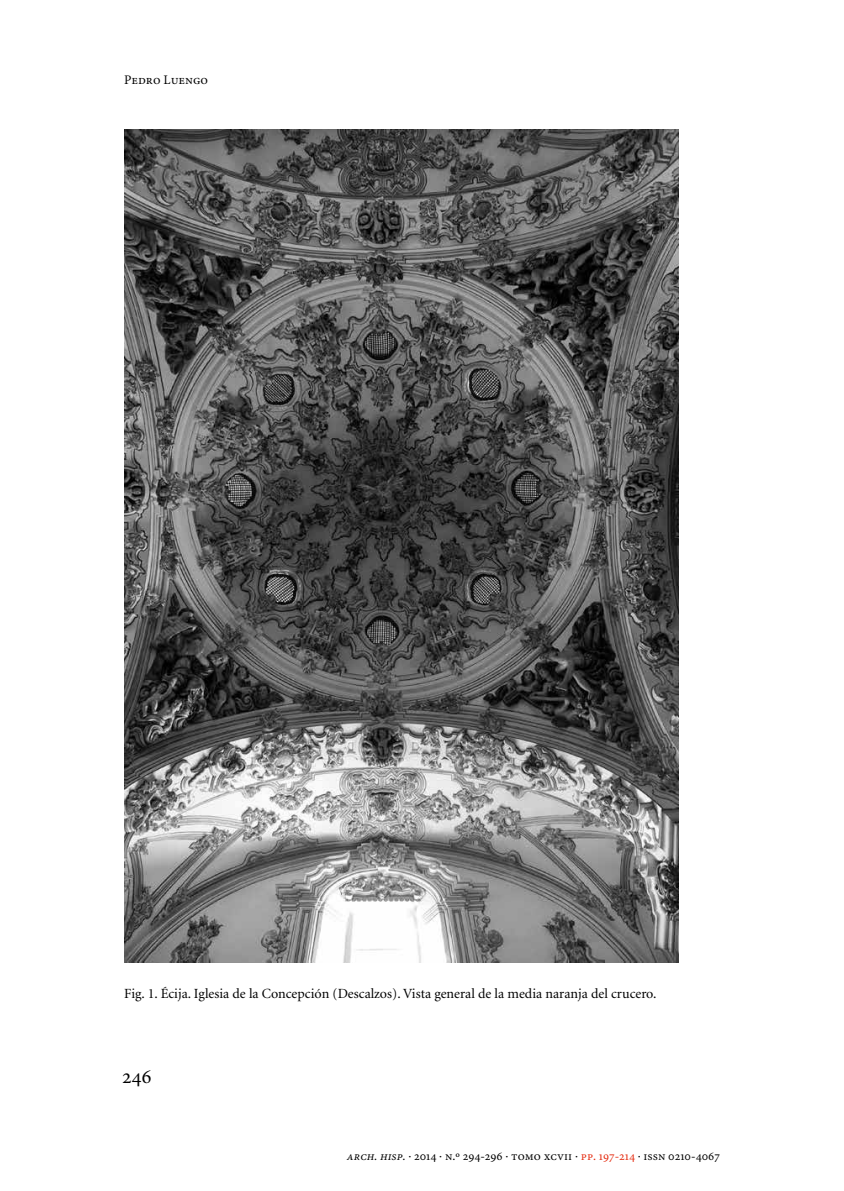
<style>
.page{position:relative;width:844px;height:1191px;background:#fff}
.page>*{position:absolute;margin:0;border:0;box-sizing:border-box;transform-origin:0 0}
.t1{font:21px "Minion MM SC 367 585 12";color:#000}
.t2{font:14px "Minion";color:#000}
.t3{font:13.12px "Minion MM SC 367 585 7";color:#000}
.t4{font:12.25px "Minion MM SC 367 585 7";color:#000}
.s1{font-family:"Minion MM It Ep 367 585 7"}
.s2{color:#e52d12}
</style>
<div class="page">
<img style="left:124px;top:129px;width:554px;height:833px">
<p class="t3" style="left:124px;top:73px;width:85px">Pedro Luengo</p>
<p class="t2" style="left:124px;top:986px;width:533px">Fig. 1. Écija. Iglesia de la Concepción (Descalzos). Vista general de la media naranja del crucero.</p>
<h1 class="t1" style="left:122px;top:1065px;width:31px">246</h1>
<p class="t4" style="left:347px;top:1150px;width:374px"><span class="s1">arch. hisp.</span> · 2014 · n.º 294-296 · tomo xcvii · <span class="s2">pp. 197-214</span> · issn 0210-4067</p>
</div>
